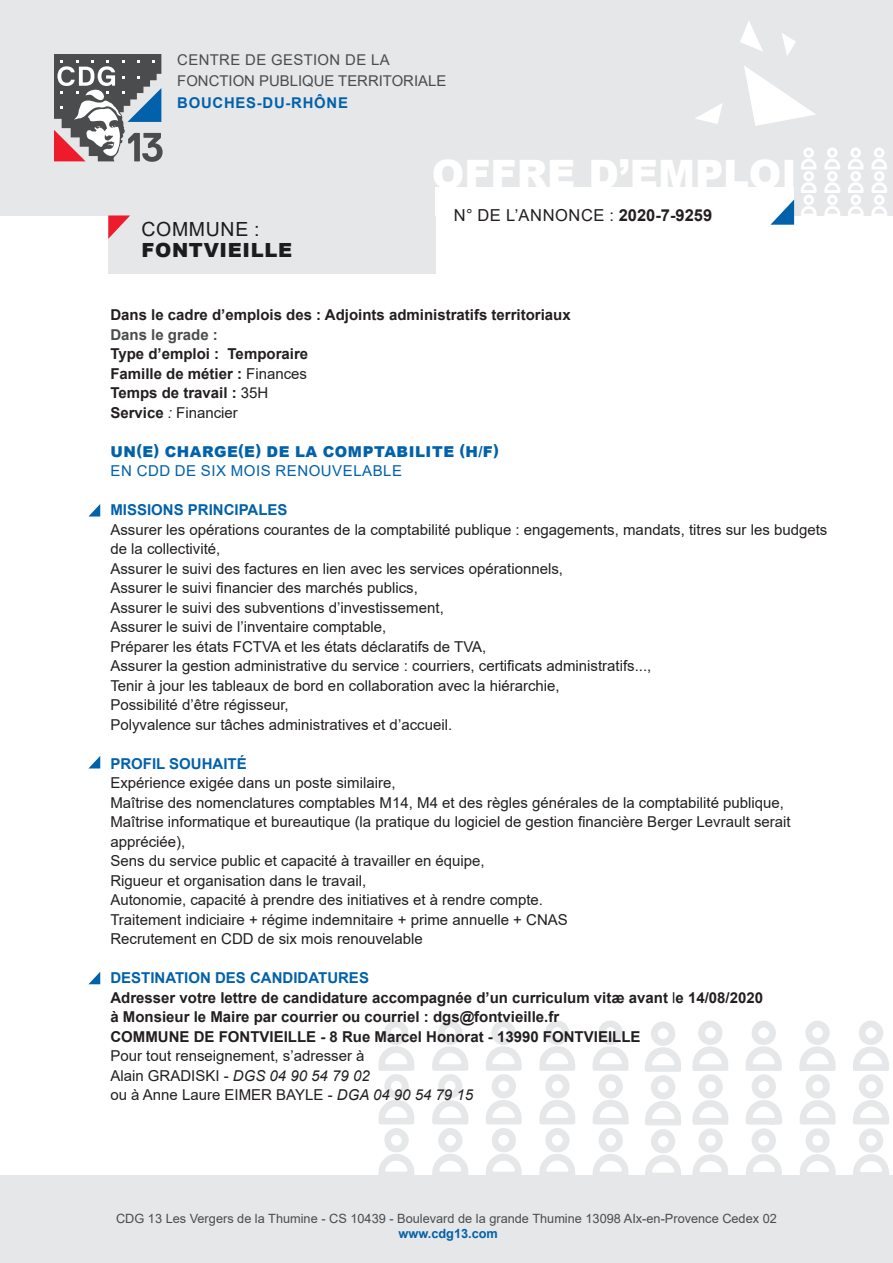
<style>
.page{position:relative;width:893px;height:1263px;background:#fff}
.page>*{position:absolute;margin:0;border:0;box-sizing:border-box;transform-origin:0 0}
.t1{font:900 39.15px "Arial";color:#fff}
.t2{font:900 19.5px "Arial";letter-spacing:.035em;color:#1c1c1c}
.t3{font:19.5px "Arial";letter-spacing:.035em;color:#1c1c1c}
.t4{font:16.5px "Arial";letter-spacing:.035em;color:#231f20}
.t5{font:15px/19.5px "Arial";color:#231f20}
.t6{font:700 15px "Arial";color:#231f20}
.t7{font:700 15px "Arial";color:#0161aa}
.t8{font:900 15px "Arial";letter-spacing:.035em;color:#0161aa}
.t9{font:15px "Arial";letter-spacing:.035em;color:#0161aa}
.t10{font:700 15px "Arial";color:#4b4c4d}
.t11{font:14.85px "Arial";color:#4b4c4d}
.t12{font:14.85px "Arial";letter-spacing:.025em;color:#4b4c4d}
.t13{font:700 14.85px "Arial";letter-spacing:.05em;color:#0161aa}
.t14{font:12.75px "Arial";color:#4b4c4d}
.t15{font:700 12.75px "Arial";color:#0161aa}
.s1{font-weight:700}
.s2{font-weight:400}
.s3{font-style:italic}
</style>
<div class="page">
<div style="left:0;top:0;width:893px;height:215px;background:#e6e7e9"></div>
<div style="left:108px;top:207px;width:327px;height:67px;background:#e6e7e9"></div>
<div style="left:0;top:1175px;width:893px;height:88px;background:#e6e7e9"></div>
<div style="left:435px;top:187px;width:358px;height:28px;background:#fff"></div>
<svg style="left:740px;top:21px;width:23px;height:30px"></svg>
<svg style="left:770px;top:199px;width:24px;height:26px"></svg>
<svg style="left:89px;top:504px;width:11px;height:12px"></svg>
<svg style="left:89px;top:756px;width:11px;height:12px"></svg>
<svg style="left:89px;top:972px;width:11px;height:12px"></svg>
<svg style="left:744px;top:66px;width:72px;height:60px"></svg>
<svg style="left:695px;top:103px;width:28px;height:21px"></svg>
<svg style="left:782px;top:33px;width:14px;height:23px"></svg>
<svg style="left:54px;top:54px;width:109px;height:108px"></svg>
<svg style="left:745px;top:1021px;width:37px;height:154px"></svg>
<svg style="left:853px;top:1021px;width:36px;height:154px"></svg>
<svg style="left:432px;top:1020px;width:37px;height:155px"></svg>
<svg style="left:799px;top:1021px;width:37px;height:154px"></svg>
<svg style="left:592px;top:1020px;width:37px;height:155px"></svg>
<svg style="left:692px;top:1021px;width:36px;height:154px"></svg>
<svg style="left:645px;top:1021px;width:36px;height:154px"></svg>
<svg style="left:378px;top:1020px;width:36px;height:155px"></svg>
<svg style="left:486px;top:1020px;width:36px;height:155px"></svg>
<svg style="left:539px;top:1021px;width:36px;height:154px"></svg>
<svg style="left:824px;top:147px;width:16px;height:69px"></svg>
<svg style="left:801px;top:147px;width:16px;height:69px"></svg>
<svg style="left:848px;top:147px;width:16px;height:68px"></svg>
<svg style="left:871px;top:147px;width:16px;height:69px"></svg>
<svg style="left:108px;top:215px;width:22px;height:24px"></svg>
<p class="t12" style="left:177px;top:50px;width:214px">CENTRE DE GESTION DE LA</p>
<p class="t11" style="left:177px;top:71px;width:270px">FONCTION PUBLIQUE TERRITORIALE</p>
<p class="t13" style="left:177px;top:92px;width:172px">BOUCHES-DU-RHÔNE</p>
<p class="t3" style="left:141px;top:216px;width:120px">COMMUNE :</p>
<p class="t2" style="left:141px;top:236px;width:152px">FONTVIEILLE</p>
<p class="t1" style="left:432px;top:145px;width:366px">OFFRE D’EMPLOI</p>
<p class="t4" style="left:454px;top:204px;width:260px">N° DE L’ANNONCE : <span class="s1">2020-7-9259</span></p>
<p class="t6" style="left:110px;top:304px;width:462px">Dans le cadre d’emplois des : Adjoints administratifs territoriaux</p>
<p class="t10" style="left:110px;top:324px;width:109px">Dans le grade :</p>
<p class="t6" style="left:110px;top:343px;width:199px">Type d’emploi : Temporaire</p>
<p class="t6" style="left:110px;top:363px;width:198px">Famille de métier : <span class="s2">Finances</span></p>
<p class="t6" style="left:110px;top:382px;width:160px">Temps de travail : <span class="s2">35H</span></p>
<p class="t5" style="left:110px;top:403px;width:129px"><span class="s1">Service</span> <span class="s3">:</span> Financier</p>
<p class="t8" style="left:111px;top:441px;width:390px">UN(E) CHARGE(E) DE LA COMPTABILITE (H/F)</p>
<p class="t9" style="left:111px;top:461px;width:293px">EN CDD DE SIX MOIS RENOUVELABLE</p>
<p class="t7" style="left:110px;top:499px;width:179px">MISSIONS PRINCIPALES</p>
<p class="t5" style="left:110px;top:520px;width:718px">Assurer les opérations courantes de la comptabilité publique : engagements, mandats, titres sur les budgets de la collectivité,</p>
<p class="t5" style="left:110px;top:559px;width:454px">Assurer le suivi des factures en lien avec les services opérationnels,</p>
<p class="t5" style="left:110px;top:578px;width:309px">Assurer le suivi financier des marchés publics,</p>
<p class="t5" style="left:110px;top:598px;width:335px">Assurer le suivi des subventions d’investissement,</p>
<p class="t5" style="left:110px;top:617px;width:277px">Assurer le suivi de l’inventaire comptable,</p>
<p class="t5" style="left:110px;top:637px;width:377px">Préparer les états FCTVA et les états déclaratifs de TVA,</p>
<p class="t5" style="left:110px;top:656px;width:542px">Assurer la gestion administrative du service : courriers, certificats administratifs...,</p>
<p class="t5" style="left:110px;top:676px;width:451px">Tenir à jour les tableaux de bord en collaboration avec la hiérarchie,</p>
<p class="t5" style="left:110px;top:695px;width:180px">Possibilité d’être régisseur,</p>
<p class="t5" style="left:110px;top:715px;width:343px">Polyvalence sur tâches administratives et d’accueil.</p>
<p class="t7" style="left:110px;top:753px;width:138px">PROFIL SOUHAITÉ</p>
<p class="t5" style="left:110px;top:773px;width:287px">Expérience exigée dans un poste similaire,</p>
<p class="t5" style="left:110px;top:793px;width:675px">Maîtrise des nomenclatures comptables M14, M4 et des règles générales de la comptabilité publique,</p>
<p class="t5" style="left:110px;top:812px;width:682px">Maîtrise informatique et bureautique (la pratique du logiciel de gestion financière Berger Levrault serait appréciée),</p>
<p class="t5" style="left:110px;top:851px;width:376px">Sens du service public et capacité à travailler en équipe,</p>
<p class="t5" style="left:110px;top:871px;width:257px">Rigueur et organisation dans le travail,</p>
<p class="t5" style="left:110px;top:890px;width:434px">Autonomie, capacité à prendre des initiatives et à rendre compte.</p>
<p class="t5" style="left:110px;top:910px;width:459px">Traitement indiciaire + régime indemnitaire + prime annuelle + CNAS</p>
<p class="t5" style="left:110px;top:929px;width:314px">Recrutement en CDD de six mois renouvelable</p>
<p class="t7" style="left:110px;top:967px;width:260px">DESTINATION DES CANDIDATURES</p>
<p class="t6" style="left:110px;top:987px;width:654px">Adresser votre lettre de candidature accompagnée d’un curriculum vitæ avant <span class="s2">l</span>e 14/08/2020</p>
<p class="t6" style="left:110px;top:1006px;width:450px">à Monsieur le Maire par courrier ou courriel : dgs@fontvieille.fr</p>
<p class="t6" style="left:110px;top:1026px;width:532px">COMMUNE DE FONTVIEILLE - 8 Rue Marcel Honorat - 13990 FONTVIEILLE</p>
<p class="t5" style="left:110px;top:1046px;width:256px">Pour tout renseignement, s’adresser à</p>
<p class="t5" style="left:110px;top:1066px;width:261px">Alain GRADISKI - <span class="s3">DGS 04 90 54 79 02</span></p>
<p class="t5" style="left:110px;top:1085px;width:364px">ou à Anne Laure EIMER BAYLE - <span class="s3">DGA 04 90 54 79 15</span></p>
<p class="t14" style="left:116px;top:1209px;width:662px">CDG 13 Les Vergers de la Thumine - CS 10439 - Boulevard de la grande Thumine 13098 AIx-en-Provence Cedex 02</p>
<p class="t15" style="left:399px;top:1224px;width:101px">www.cdg13.com</p>
</div>
